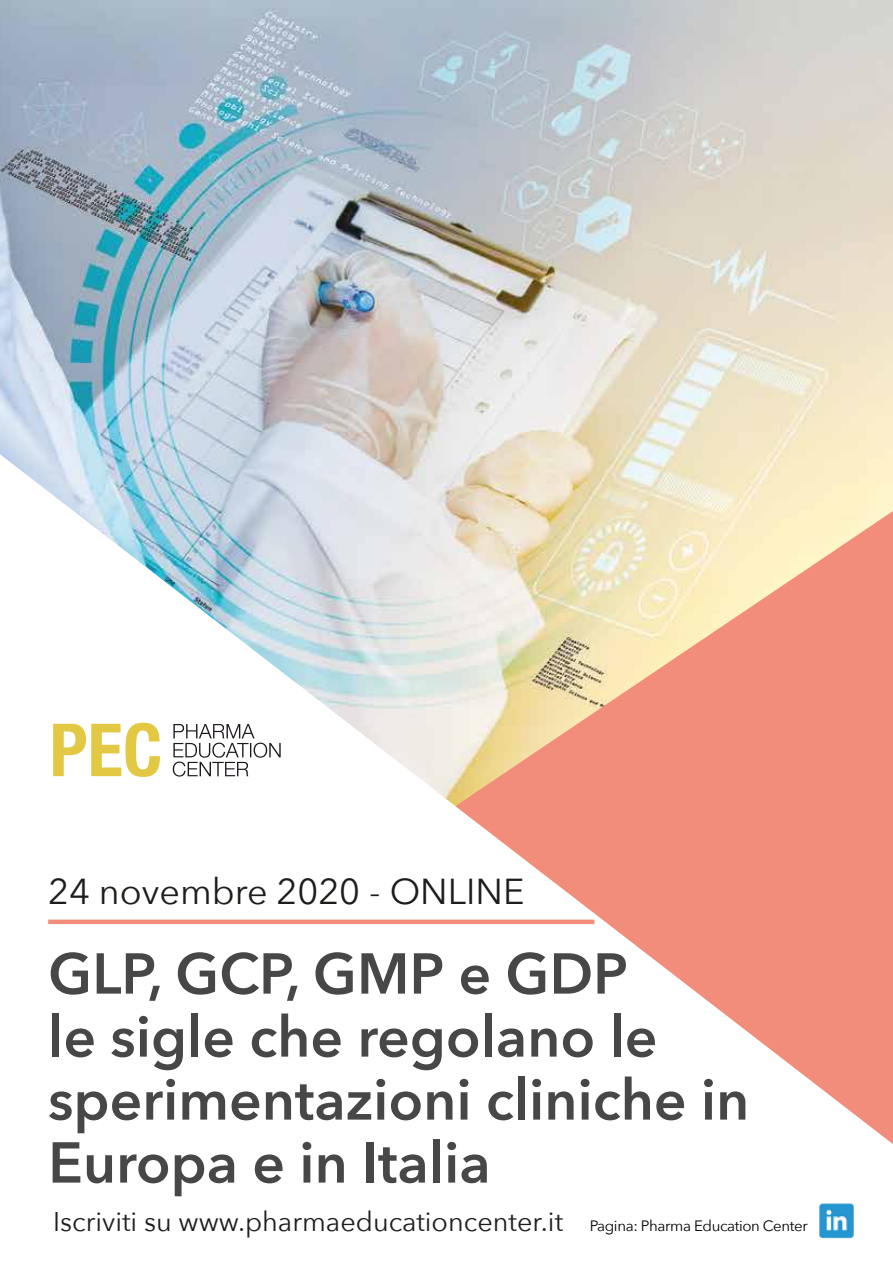
<style>
.page{position:relative;width:893px;height:1263px;background:#fff}
.page>*{position:absolute;margin:0;border:0;box-sizing:border-box;transform-origin:0 0}
.t1{font:600 57px/63px "Avenir Next";color:#484748}
.t2{font:36px "Avenir Next";color:#1d1d1b}
.t3{font:27px "Avenir Next";color:#1d1d1b}
.s1{font-size:15px;color:#000101}
</style>
<div class="page">
<img style="left:0;top:0;width:893px;height:454px">
<svg style="left:0;top:454px;width:893px;height:471px"></svg>
<svg style="left:455px;top:511px;width:438px;height:633px;fill:#f1907a"></svg>
<div style="left:48px;top:919px;width:546px;height:5px;background:#f18d7a"></div>
<svg style="left:53px;top:723px;width:107px;height:54px"></svg>
<svg style="left:173px;top:724px;width:108px;height:52px"></svg>
<img style="left:819px;top:1203px;width:35px;height:36px">
<p class="t2" style="left:48px;top:861px;width:478px">24 novembre 2020 - ONLINE</p>
<p class="t1" style="left:48px;top:941px;width:703px">GLP, GCP, GMP e GDP<br>le sigle che regolano le sperimentazioni cliniche in<br>Europa e in Italia</p>
<p class="t3" style="left:53px;top:1199px;width:756px">Iscriviti su www.pharmaeducationcenter.it <span class="s1">Pagina: Pharma Education Center</span></p>
</div>
